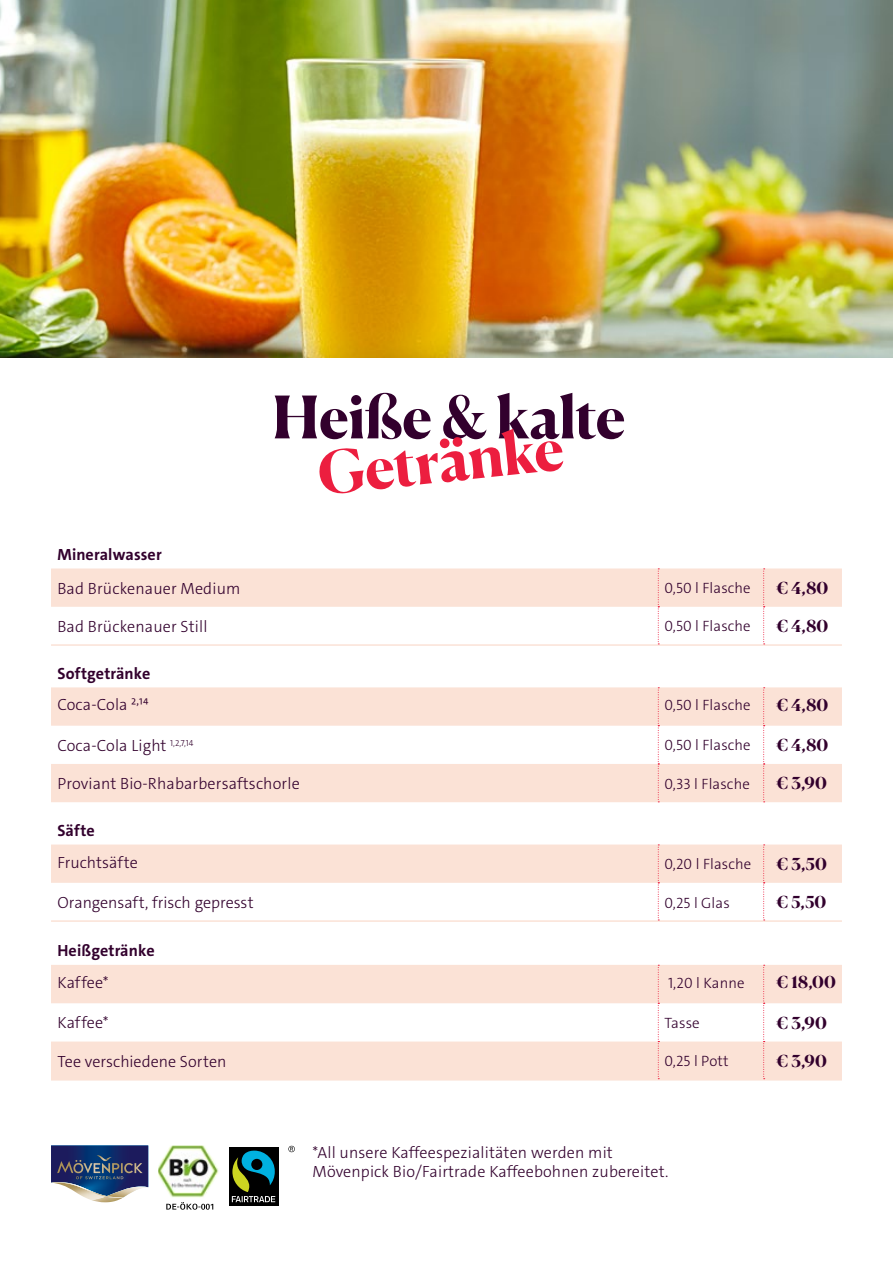
<style>
.page{position:relative;width:893px;height:1263px;background:#fff}
.page>*{position:absolute;margin:0;border:0;box-sizing:border-box;transform-origin:0 0}
.t1{font:700 58.5px "Canela";letter-spacing:-.01em;color:#32002d}
.t2{font:700 58.5px "Canela";color:#ec1e3f}
.t3{font:700 16.5px "Canela";letter-spacing:.015em;color:#32002d}
.t4{font:300 16.35px/19.5px "The Sans C4 s";letter-spacing:.01em;color:#32002d}
.t5{font:700 16.35px/31.5px "The Sans C4 s";letter-spacing:.01em;color:#32002d}
.t6{font:300 15px "The Sans C4 s";letter-spacing:.01em;color:#32002d}
.s1{font-weight:300}
.s2{font-weight:300;font-size:15px}
</style>
<div class="page">
<hr style="left:51px;top:644px;width:607px;height:2px;background:#fbe2d6">
<hr style="left:658px;top:644px;width:106px;height:2px;background:#fbe2d6">
<hr style="left:764px;top:644px;width:78px;height:2px;background:#fbe2d6">
<svg style="left:51px;top:568px;width:791px;height:76px"></svg>
<svg style="left:51px;top:965px;width:791px;height:114px;fill:#fbe2d6"></svg>
<hr style="left:51px;top:1079px;width:607px;height:1px;background:#fbe2d6">
<hr style="left:658px;top:1079px;width:106px;height:1px;background:#fbe2d6">
<hr style="left:764px;top:1079px;width:78px;height:1px;background:#fbe2d6">
<svg style="left:658px;top:965px;width:1px;height:114px"></svg>
<svg style="left:763px;top:965px;width:2px;height:114px"></svg>
<hr style="left:51px;top:920px;width:607px;height:2px;background:#fbe2d6">
<hr style="left:658px;top:920px;width:106px;height:2px;background:#fbe2d6">
<hr style="left:764px;top:920px;width:78px;height:2px;background:#fbe2d6">
<svg style="left:51px;top:844px;width:791px;height:76px"></svg>
<svg style="left:51px;top:687px;width:791px;height:115px;fill:#fbe2d6"></svg>
<svg style="left:658px;top:687px;width:1px;height:115px"></svg>
<svg style="left:763px;top:687px;width:2px;height:115px"></svg>
<img style="left:0;top:0;width:893px;height:357px">
<svg style="left:288px;top:1146px;width:7px;height:6px"></svg>
<svg style="left:166px;top:1202px;width:47px;height:8px"></svg>
<svg style="left:165px;top:1147px;width:5px;height:8px"></svg>
<svg style="left:51px;top:1145px;width:97px;height:57px;background:#536186"></svg>
<svg style="left:278px;top:1147px;width:1px;height:59px"></svg>
<div style="left:229px;top:1147px;width:49px;height:59px;background:#000"></div>
<svg style="left:232px;top:1150px;width:43px;height:52px"></svg>
<h1 class="t1" style="left:272px;top:371px;width:355px">Heiße &amp; kalte</h1>
<h1 class="t2" style="left:313px;top:428px;width:248px;rotate:-6deg">Getränke</h1>
<p class="t5" style="left:57px;top:539px;width:106px">Mineralwasser</p>
<p class="t4" style="left:57px;top:578px;width:184px">Bad Brückenauer Medium</p>
<p class="t6" style="left:665px;top:578px;width:88px">0,50 l Flasche</p>
<p class="t3" style="left:776px;top:575px;width:53px">€ 4,80</p>
<p class="t4" style="left:57px;top:617px;width:152px">Bad Brückenauer Still</p>
<p class="t6" style="left:665px;top:617px;width:88px">0,50 l Flasche</p>
<p class="t3" style="left:776px;top:613px;width:53px">€ 4,80</p>
<p class="t5" style="left:57px;top:658px;width:94px">Softgetränke<br><span class="s1">Coca-Cola</span> <span class="s2">²,¹⁴</span></p>
<p class="t6" style="left:665px;top:695px;width:88px">0,50 l Flasche</p>
<p class="t3" style="left:776px;top:692px;width:53px">€ 4,80</p>
<p class="t4" style="left:57px;top:736px;width:137px">Coca-Cola Light <sup>1,2,7,14</sup></p>
<p class="t6" style="left:665px;top:736px;width:88px">0,50 l Flasche</p>
<p class="t3" style="left:776px;top:732px;width:53px">€ 4,80</p>
<p class="t4" style="left:57px;top:774px;width:244px">Proviant Bio-Rhabarbersaftschorle</p>
<p class="t6" style="left:665px;top:774px;width:87px">0,33 l Flasche</p>
<p class="t3" style="left:776px;top:770px;width:52px">€ 3,90</p>
<p class="t5" style="left:57px;top:815px;width:39px">Säfte</p>
<p class="t4" style="left:57px;top:852px;width:82px">Fruchtsäfte</p>
<p class="t6" style="left:665px;top:854px;width:88px">0,20 l Flasche</p>
<p class="t3" style="left:776px;top:851px;width:52px">€ 3,50</p>
<p class="t4" style="left:57px;top:893px;width:198px">Orangensaft, frisch gepresst</p>
<p class="t6" style="left:665px;top:893px;width:67px">0,25 l Glas</p>
<p class="t3" style="left:776px;top:889px;width:51px">€ 5,50</p>
<p class="t5" style="left:57px;top:935px;width:99px">Heißgetränke</p>
<p class="t4" style="left:57px;top:973px;width:53px">Kaffee*</p>
<p class="t6" style="left:668px;top:973px;width:78px">1,20 l Kanne</p>
<p class="t3" style="left:776px;top:969px;width:61px">€ 18,00</p>
<p class="t4" style="left:57px;top:1013px;width:53px">Kaffee*</p>
<p class="t6" style="left:665px;top:1013px;width:37px">Tasse</p>
<p class="t3" style="left:776px;top:1010px;width:52px">€ 3,90</p>
<p class="t4" style="left:57px;top:1051px;width:170px">Tee verschiedene Sorten</p>
<p class="t6" style="left:665px;top:1051px;width:65px">0,25 l Pott</p>
<p class="t3" style="left:776px;top:1048px;width:52px">€ 3,90</p>
<p class="t4" style="left:313px;top:1142px;width:357px">*All unsere Kaffeespezialitäten werden mit<br>Mövenpick Bio/Fairtrade Kaffeebohnen zubereitet.</p>
</div>
